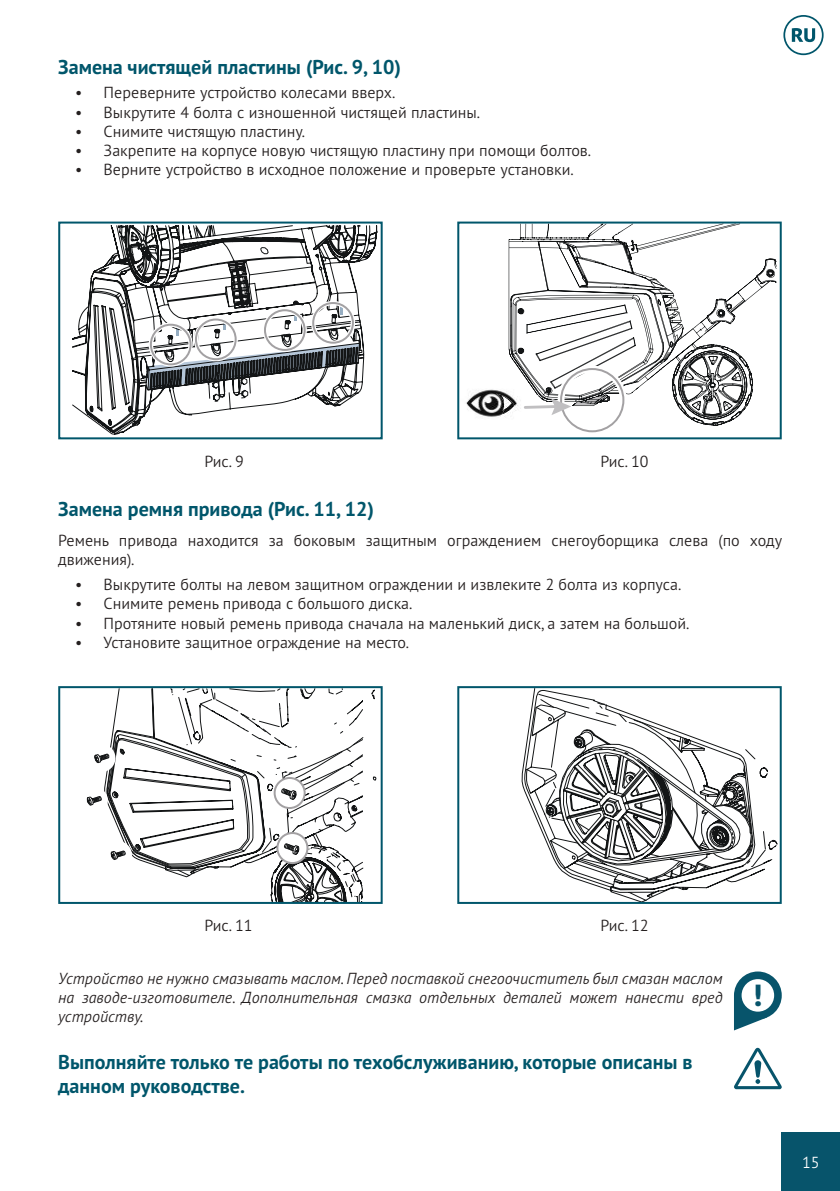
<style>
.page{position:relative;width:840px;height:1191px;background:#fff}
.page>*{position:absolute;margin:0;border:0;box-sizing:border-box;transform-origin:0 0}
.t1{font:800 30.4px "PT Sans Pro";color:#07546b}
.t2{font:700 20px/24px "PT Sans Pro";color:#00566b}
.t3{font:300 16px/19.2px "PT Sans Pro";color:#241f1f}
.t4{font:italic 300 16px/19.2px "PT Sans Pro";color:#241f1f;text-align:justify}
.t5{font:300 16px "PT Sans Pro";color:#fff}
</style>
<div class="page">
<div style="left:781px;top:1133px;width:58px;height:58px;background:#07546b"></div>
<div style="left:733px;top:971px;width:48px;height:48px;background:#07546b;border-radius:50%"></div>
<div style="left:741px;top:979px;width:32px;height:32px;background:#fff;border-radius:50%"></div>
<svg style="left:733px;top:995px;width:34px;height:35px"></svg>
<svg style="left:783px;top:15px;width:40px;height:40px"></svg>
<svg style="left:72px;top:221px;width:311px;height:219px"></svg>
<div style="left:58px;top:221px;width:324px;height:218px;border:2px solid #00566b"></div>
<svg style="left:457px;top:221px;width:324px;height:218px"></svg>
<svg style="left:495px;top:224px;width:281px;height:211px"></svg>
<img style="left:459px;top:373px;width:62px;height:61px">
<img style="left:495px;top:394px;width:20px;height:25px">
<svg style="left:734px;top:1047px;width:47px;height:42px"></svg>
<svg style="left:106px;top:239px;width:277px;height:665px"></svg>
<svg style="left:106px;top:644px;width:274px;height:257px"></svg>
<svg style="left:86px;top:742px;width:163px;height:129px"></svg>
<div style="left:277px;top:833px;width:30px;height:30px;background:#fff;border-radius:50%"></div>
<div style="left:276px;top:832px;width:32px;height:32px;border:2px solid #a3a1a3;border-radius:50%"></div>
<svg style="left:284px;top:843px;width:15px;height:12px"></svg>
<svg style="left:274px;top:778px;width:30px;height:30px"></svg>
<div style="left:273px;top:777px;width:32px;height:32px;border:2px solid #a3a1a3;border-radius:50%"></div>
<svg style="left:281px;top:788px;width:15px;height:11px"></svg>
<svg style="left:365px;top:678px;width:14px;height:102px"></svg>
<div style="left:58px;top:686px;width:324px;height:218px;border:2px solid #00566b"></div>
<svg style="left:610px;top:767px;width:168px;height:134px"></svg>
<svg style="left:521px;top:689px;width:230px;height:202px"></svg>
<svg style="left:546px;top:736px;width:218px;height:154px"></svg>
<div style="left:457px;top:686px;width:324px;height:218px;border:2px solid #00566b"></div>
<p class="t2" style="left:58px;top:56px;width:344px">Замена чистящей пластины (рис. 9, 10)</p>
<p class="t3" style="left:75px;top:83px;width:321px">• Переверните устройство колесами вверх.</p>
<p class="t3" style="left:75px;top:102px;width:406px">• Выкрутите 4 болта с изношенной чистящей пластины.</p>
<p class="t3" style="left:75px;top:121px;width:231px">• Снимите чистящую пластину.</p>
<p class="t3" style="left:75px;top:140px;width:517px">• Закрепите на корпусе новую чистящую пластину при помощи болтов.</p>
<p class="t3" style="left:75px;top:160px;width:500px">• Верните устройство в исходное положение и проверьте установки.</p>
<p class="t3" style="left:204px;top:453px;width:41px">Рис. 9</p>
<p class="t3" style="left:600px;top:453px;width:49px">Рис. 10</p>
<p class="t2" style="left:58px;top:497px;width:317px">Замена ремня привода (рис. 11, 12)</p>
<p class="t3" style="left:58px;top:532px;width:725px">Ремень привода находится за боковым защитным ограждением снегоуборщика слева (по ходу движения).</p>
<p class="t3" style="left:75px;top:574px;width:607px">• Выкрутите болты на левом защитном ограждении и извлеките 2 болта из корпуса.</p>
<p class="t3" style="left:75px;top:593px;width:338px">• Снимите ремень привода с большого диска.</p>
<p class="t3" style="left:75px;top:613px;width:615px">• Протяните новый ремень привода сначала на маленький диск, а затем на большой.</p>
<p class="t3" style="left:75px;top:632px;width:335px">• Установите защитное ограждение на место.</p>
<p class="t3" style="left:204px;top:917px;width:49px">Рис. 11</p>
<p class="t3" style="left:600px;top:917px;width:49px">Рис. 12</p>
<p class="t4" style="left:58px;top:970px;width:665px">Устройство не нужно смазывать маслом. Перед поставкой снегоочиститель был смазан маслом на заводе-изготовителе. Дополнительная смазка отдельных деталей может нанести вред устройству.</p>
<p class="t2" style="left:58px;top:1051px;width:635px">Выполняйте только те работы по техобслуживанию, которые описаны в данном руководстве.</p>
<h1 class="t1" style="left:752px;top:977px;width:10px">!</h1>
<p class="t5" style="left:801px;top:1156px;width:19px">15</p>
</div>
